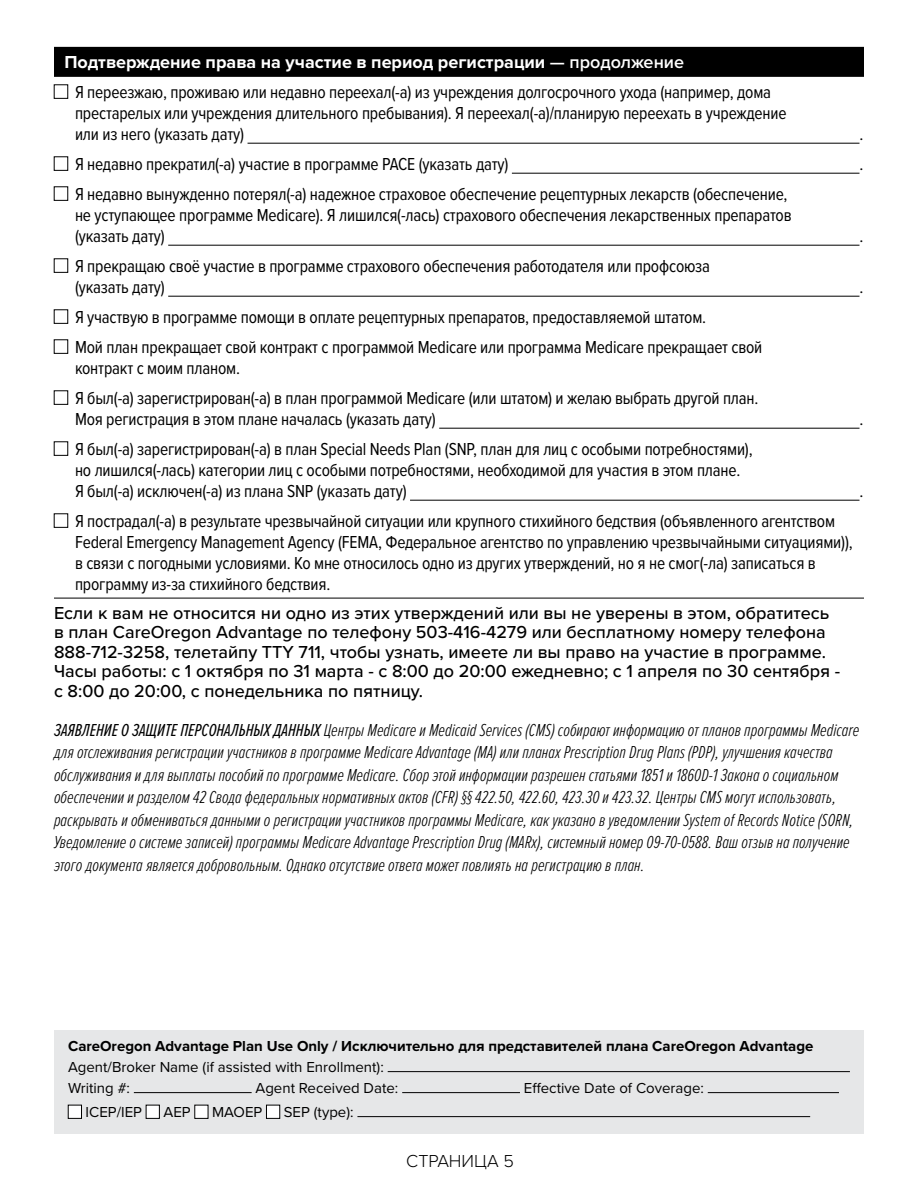
<style>
.page{position:relative;width:918px;height:1188px;background:#fff}
.page>*{position:absolute;margin:0;border:0;box-sizing:border-box;transform-origin:0 0}
.t1{font:18px/21px "Proxima Nova Cond";letter-spacing:-.01em;color:#000}
.t2{font:italic 300 18px/22.5px "Proxima Nova Ex Cn";color:#000}
.t3{font:500 18px/19.5px "Proxima Nova";color:#000}
.t4{font:700 18px "Proxima Nova";color:#fff}
.t5{font:300 18px "Proxima Nova";color:#000}
.t6{font:15px/21px "Proxima Nova";color:#000}
.t7{font:700 15px "Proxima Nova";color:#000}
.s1{font-weight:600}
.s2{font-weight:400}
</style>
<div class="page">
<div style="left:54px;top:47px;width:810px;height:30px;background:#000"></div>
<hr style="left:248px;top:143px;width:611px;height:1px;background:#000">
<hr style="left:512px;top:173px;width:347px;height:1px;background:#000">
<hr style="left:168px;top:245px;width:691px;height:1px;background:#000">
<hr style="left:168px;top:296px;width:691px;height:1px;background:#000">
<hr style="left:439px;top:428px;width:421px;height:1px;background:#000">
<hr style="left:410px;top:500px;width:449px;height:1px;background:#000">
<hr style="left:54px;top:598px;width:810px;height:1px;background:#000">
<div style="left:54px;top:85px;width:14px;height:14px;border:1px solid #000"></div>
<div style="left:54px;top:157px;width:14px;height:14px;border:1px solid #000"></div>
<div style="left:54px;top:187px;width:14px;height:14px;border:1px solid #000"></div>
<div style="left:54px;top:259px;width:14px;height:14px;border:1px solid #000"></div>
<div style="left:54px;top:310px;width:14px;height:14px;border:1px solid #000"></div>
<div style="left:54px;top:340px;width:14px;height:14px;border:1px solid #000"></div>
<div style="left:54px;top:391px;width:14px;height:14px;border:1px solid #000"></div>
<div style="left:54px;top:442px;width:14px;height:14px;border:1px solid #000"></div>
<div style="left:54px;top:514px;width:14px;height:14px;border:1px solid #000"></div>
<div style="left:54px;top:1030px;width:810px;height:104px;background:#e6e7e8"></div>
<hr style="left:388px;top:1071px;width:462px;height:1px;background:#000">
<hr style="left:134px;top:1092px;width:118px;height:1px;background:#000">
<hr style="left:402px;top:1092px;width:118px;height:1px;background:#000">
<hr style="left:708px;top:1092px;width:131px;height:1px;background:#000">
<div style="left:68px;top:1105px;width:14px;height:13px;background:#fff"></div>
<div style="left:68px;top:1105px;width:14px;height:14px;border:1px solid #000"></div>
<div style="left:146px;top:1105px;width:13px;height:13px;background:#fff"></div>
<div style="left:146px;top:1105px;width:14px;height:14px;border:1px solid #000"></div>
<div style="left:195px;top:1105px;width:13px;height:13px;background:#fff"></div>
<div style="left:195px;top:1105px;width:13px;height:14px;border:1px solid #000"></div>
<div style="left:266px;top:1105px;width:14px;height:13px;background:#fff"></div>
<div style="left:266px;top:1105px;width:14px;height:14px;border:1px solid #000"></div>
<hr style="left:357px;top:1116px;width:453px;height:1px;background:#000">
<p class="t4" style="left:64px;top:49px;width:621px">Подтверждение права на участие в период регистрации <span class="s1">— продолжение</span></p>
<p class="t1" style="left:75px;top:81px;width:713px">Я переезжаю, проживаю или недавно переехал(-а) из учреждения долгосрочного ухода (например, дома престарелых или учреждения длительного пребывания). Я переехал(-а)/планирую переехать в учреждение или из него (указать дату)</p>
<p class="t1" style="left:860px;top:123px;width:5px">.</p>
<p class="t1" style="left:75px;top:153px;width:435px">Я недавно прекратил(-а) участие в программе PACE (указать дату)</p>
<p class="t1" style="left:860px;top:153px;width:5px">.</p>
<p class="t1" style="left:75px;top:183px;width:718px">Я недавно вынужденно потерял(-а) надежное страховое обеспечение рецептурных лекарств (обеспечение, не уступающее программе Medicare). Я лишился(-лась) страхового обеспечения лекарственных препаратов (указать дату)</p>
<p class="t1" style="left:860px;top:225px;width:5px">.</p>
<p class="t1" style="left:75px;top:255px;width:637px">Я прекращаю своё участие в программе страхового обеспечения работодателя или профсоюза (указать дату)</p>
<p class="t1" style="left:859px;top:276px;width:5px">.</p>
<p class="t1" style="left:75px;top:301px;width:689px;line-height:30px">Я участвую в программе помощи в оплате рецептурных препаратов, предоставляемой штатом.<br>Мой план прекращает свой контракт с программой Medicare или программа Medicare прекращает свой</p>
<p class="t1" style="left:75px;top:352px;width:685px;line-height:30px">контракт с моим планом.<br>Я был(-а) зарегистрирован(-а) в план программой Medicare (или штатом) и желаю выбрать другой план.</p>
<p class="t1" style="left:75px;top:408px;width:362px">Моя регистрация в этом плане началась (указать дату)</p>
<p class="t1" style="left:860px;top:408px;width:5px">.</p>
<p class="t1" style="left:75px;top:438px;width:679px">Я был(-а) зарегистрирован(-а) в план Special Needs Plan (SNP, план для лиц с особыми потребностями), но лишился(-лась) категории лиц с особыми потребностями, необходимой для участия в этом плане.<br>Я был(-а) исключен(-а) из плана SNP (указать дату)</p>
<p class="t1" style="left:860px;top:480px;width:5px">.</p>
<p class="t1" style="left:75px;top:510px;width:779px">Я пострадал(-а) в результате чрезвычайной ситуации или крупного стихийного бедствия (объявленного агентством Federal Emergency Management Agency (FEMA, Федеральное агентство по управлению чрезвычайными ситуациями)), в связи с погодными условиями. Ко мне относилось одно из других утверждений, но я не смог(-ла) записаться в программу из-за стихийного бедствия.</p>
<p class="t3" style="left:54px;top:602px;width:788px">Если к вам не относится ни одно из этих утверждений или вы не уверены в этом, обратитесь в план CareOregon Advantage по телефону 503-416-4279 или бесплатному номеру телефона 888-712-3258, телетайпу TTY 711, чтобы узнать, имеете ли вы право на участие в программе.<br>Часы работы: с 1 октября по 31 марта - с 8:00 до 20:00 ежедневно; с 1 апреля по 30 сентября - с 8:00 до 20:00, с понедельника по пятницу.</p>
<p class="t2" style="left:54px;top:718px;width:807px"><span class="s2">ЗАЯВЛЕНИЕ О ЗАЩИТЕ ПЕРСОНАЛЬНЫХ ДАННЫХ</span> Центры Medicare и Medicaid Services (CMS) собирают информацию от планов программы Medicare для отслеживания регистрации участников в программе Medicare Advantage (MA) или планах Prescription Drug Plans (PDP), улучшения качества обслуживания и для выплаты пособий по программе Medicare. Сбор этой информации разрешен статьями 1851 и 1860D-1 Закона о социальном обеспечении и разделом 42 Свода федеральных нормативных актов (CFR) §§ 422.50, 422.60, 423.30 и 423.32. Центры CMS могут использовать, раскрывать и обмениваться данными о регистрации участников программы Medicare, как указано в уведомлении System of Records Notice (SORN, Уведомление о системе записей) программы Medicare Advantage Prescription Drug (MARx), системный номер 09-70-0588. Ваш отзыв на получение этого документа является добровольным. Однако отсутствие ответа может повлиять на регистрацию в план.</p>
<p class="t7" style="left:68px;top:1035px;width:747px">CareOregon Advantage Plan Use Only / Исключительно для представителей плана CareOregon Advantage</p>
<p class="t6" style="left:68px;top:1056px;width:317px">Agent/Broker Name (if assisted with Enrollment):<br>Writing #:</p>
<p class="t6" style="left:256px;top:1077px;width:144px">Agent Received Date:</p>
<p class="t6" style="left:524px;top:1077px;width:182px">Effective Date of Coverage:</p>
<p class="t6" style="left:86px;top:1101px;width:58px">ICEP/IEP</p>
<p class="t6" style="left:163px;top:1101px;width:29px">AEP</p>
<p class="t6" style="left:212px;top:1101px;width:52px">MAOEP</p>
<p class="t6" style="left:284px;top:1101px;width:71px">SEP (type):</p>
<p class="t5" style="left:406px;top:1147px;width:109px">СТРАНИЦА 5</p>
</div>
